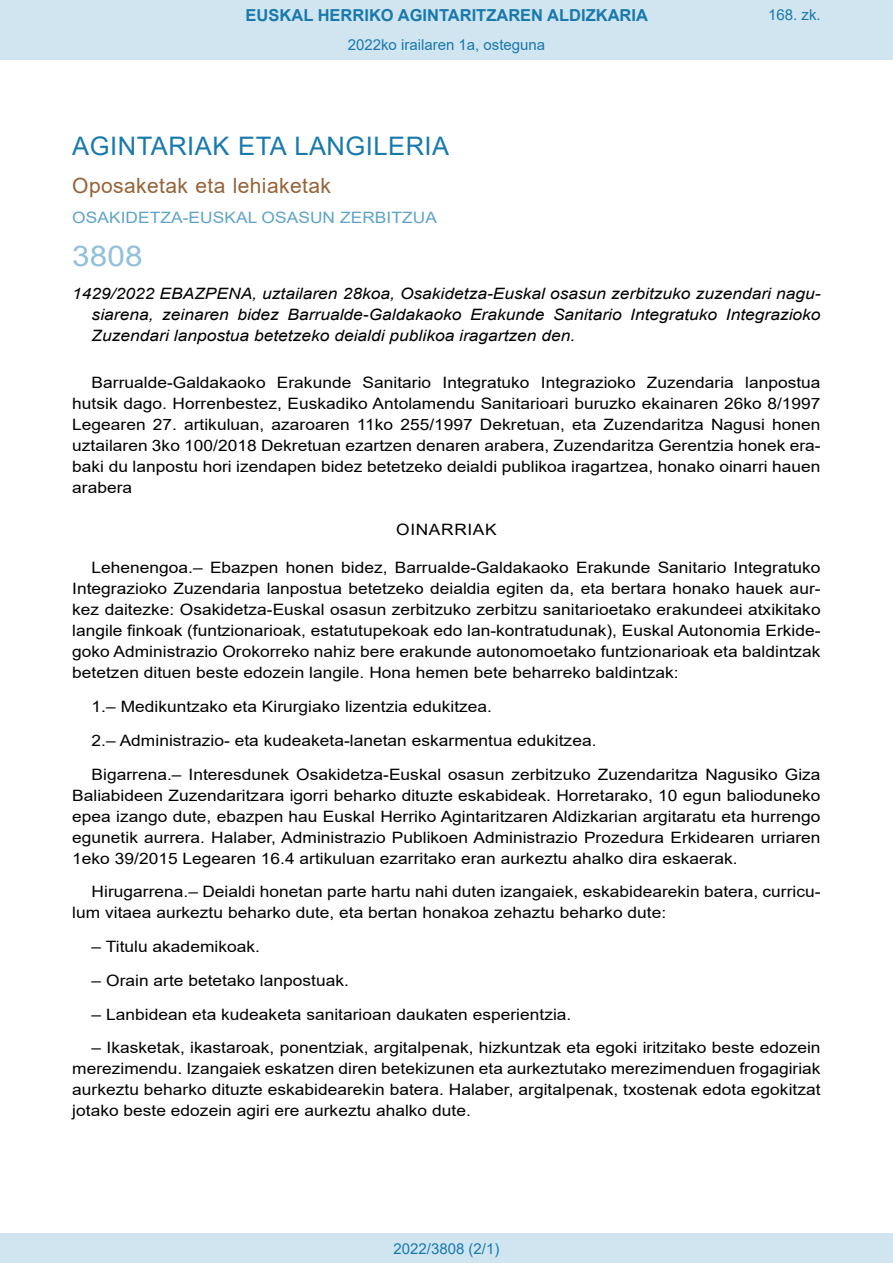
<style>
.page{position:relative;width:893px;height:1263px;background:#fff}
.page>*{position:absolute;margin:0;border:0;box-sizing:border-box;transform-origin:0 0}
.BOPVOrden{font:28.5px "Arial";color:#90c0db;scale:1.11 1}
.BOPVSeccion{font:25.5px "Arial";letter-spacing:.02em;color:#1879ad}
.BOPVSubseccion{font:21px "Arial";letter-spacing:.02em;color:#956338}
.t1{font:700 16.5px "Arial";color:#1879ad}
.BOPVDetalle{font:15.6px/21px "Arial";color:#000;text-align:justify;scale:1.11 1}
.BOPVTitulo{font:italic 15.6px/21px "Arial";color:#000;text-align:justify;scale:1.11 1}
.BOPVOrganismo{font:15.6px "Arial";letter-spacing:.005em;color:#5ea4ca;scale:1.11 1}
.BOPVClave{font:15.6px "Arial";letter-spacing:.035em;color:#000;scale:1.11 1}
.Paginacion_Centro{font:15px "Arial";color:#1879ad}
</style>
<div class="page">
<div style="left:0;top:0;width:893px;height:60px;background:#d0e5f0"></div>
<div style="left:0;top:1233px;width:893px;height:30px;background:#d0e5f0"></div>
<p class="t1" style="left:246px;top:3px;width:404px">EUSKAL HERRIKO AGINTARITZAREN ALDIZKARIA</p>
<p class="Paginacion_Centro" style="left:348px;top:35px;width:199px">2022ko irailaren 1a, osteguna</p>
<p class="Paginacion_Centro" style="left:768px;top:5px;width:54px">168. zk.</p>
<p class="BOPVSeccion" style="left:72px;top:128px;width:378px">AGINTARIAK ETA LANGILERIA</p>
<p class="BOPVSubseccion" style="left:72px;top:171px;width:260px">Oposaketak eta lehiaketak</p>
<p class="BOPVOrganismo" style="left:72px;top:207px;width:330px">OSAKIDETZA-EUSKAL OSASUN ZERBITZUA</p>
<p class="BOPVOrden" style="left:72px;top:236px;width:65px">3808</p>
<p class="BOPVTitulo" style="left:92px;top:284px;width:658px;text-indent:-19px">1429/2022 EBAZPENA, uztailaren 28koa, Osakidetza-Euskal osasun zerbitzuko zuzendari nagu&shy;siarena, zeinaren bidez Barrualde-Galdakaoko Erakunde Sanitario Integratuko Integrazioko Zuzendari lanpostua betetzeko deialdi publikoa iragartzen den.</p>
<p class="BOPVDetalle" style="left:72px;top:372px;width:676px;text-indent:19px">Barrualde-Galdakaoko Erakunde Sanitario Integratuko Integrazioko Zuzendaria lanpostua hutsik dago. Horrenbestez, Euskadiko Antolamendu Sanitarioari buruzko ekainaren 26ko 8/1997<br>Legearen 27. artikuluan, azaroaren 11ko 255/1997 Dekretuan, eta Zuzendaritza Nagusi honen uztailaren 3ko 100/2018 Dekretuan ezartzen denaren arabera, Zuzendaritza Gerentzia honek era&shy;baki du lanpostu hori izendapen bidez betetzeko deialdi publikoa iragartzea, honako oinarri hauen arabera</p>
<p class="BOPVClave" style="left:396px;top:519px;width:92px">OINARRIAK</p>
<p class="BOPVDetalle" style="left:72px;top:557px;width:676px;text-indent:19px">Lehenengoa.– Ebazpen honen bidez, Barrualde-Galdakaoko Erakunde Sanitario Integratuko Integrazioko Zuzendaria lanpostua betetzeko deialdia egiten da, eta bertara honako hauek aur&shy;kez daitezke: Osakidetza-Euskal osasun zerbitzuko zerbitzu sanitarioetako erakundeei atxikitako langile finkoak (funtzionarioak, estatutupekoak edo lan-kontratudunak), Euskal Autonomia Erkide&shy;goko Administrazio Orokorreko nahiz bere erakunde autonomoetako funtzionarioak eta baldintzak betetzen dituen beste edozein langile. Hona hemen bete beharreko baldintzak:</p>
<p class="BOPVDetalle" style="left:92px;top:696px;width:362px">1.– Medikuntzako eta Kirurgiako lizentzia edukitzea.</p>
<p class="BOPVDetalle" style="left:92px;top:730px;width:456px">2.– Administrazio- eta kudeaketa-lanetan eskarmentua edukitzea.</p>
<p class="BOPVDetalle" style="left:72px;top:763px;width:676px;text-indent:19px">Bigarrena.– Interesdunek Osakidetza-Euskal osasun zerbitzuko Zuzendaritza Nagusiko Giza Baliabideen Zuzendaritzara igorri beharko dituzte eskabideak. Horretarako, 10 egun balioduneko epea izango dute, ebazpen hau Euskal Herriko Agintaritzaren Aldizkarian argitaratu eta hurrengo egunetik aurrera. Halaber, Administrazio Publikoen Administrazio Prozedura Erkidearen urriaren 1eko 39/2015 Legearen 16.4 artikuluan ezarritako eran aurkeztu ahalko dira eskaerak.</p>
<p class="BOPVDetalle" style="left:72px;top:881px;width:676px;text-indent:19px">Hirugarrena.– Deialdi honetan parte hartu nahi duten izangaiek, eskabidearekin batera, curricu&shy;lum vitaea aurkeztu beharko dute, eta bertan honakoa zehaztu beharko dute:</p>
<p class="BOPVDetalle" style="left:92px;top:936px;width:153px">– Titulu akademikoak.</p>
<p class="BOPVDetalle" style="left:92px;top:970px;width:233px">– Orain arte betetako lanpostuak.</p>
<p class="BOPVDetalle" style="left:92px;top:1003px;width:434px">– Lanbidean eta kudeaketa sanitarioan daukaten esperientzia.</p>
<p class="BOPVDetalle" style="left:72px;top:1037px;width:676px;text-indent:19px">– Ikasketak, ikastaroak, ponentziak, argitalpenak, hizkuntzak eta egoki iritzitako beste edozein merezimendu. Izangaiek eskatzen diren betekizunen eta aurkeztutako merezimenduen frogagiriak aurkeztu beharko dituzte eskabidearekin batera. Halaber, argitalpenak, txostenak edota egokitzat jotako beste edozein agiri ere aurkeztu ahalko dute.</p>
<p class="Paginacion_Centro" style="left:393px;top:1238px;width:107px">2022/3808 (2/1)</p>
</div>
